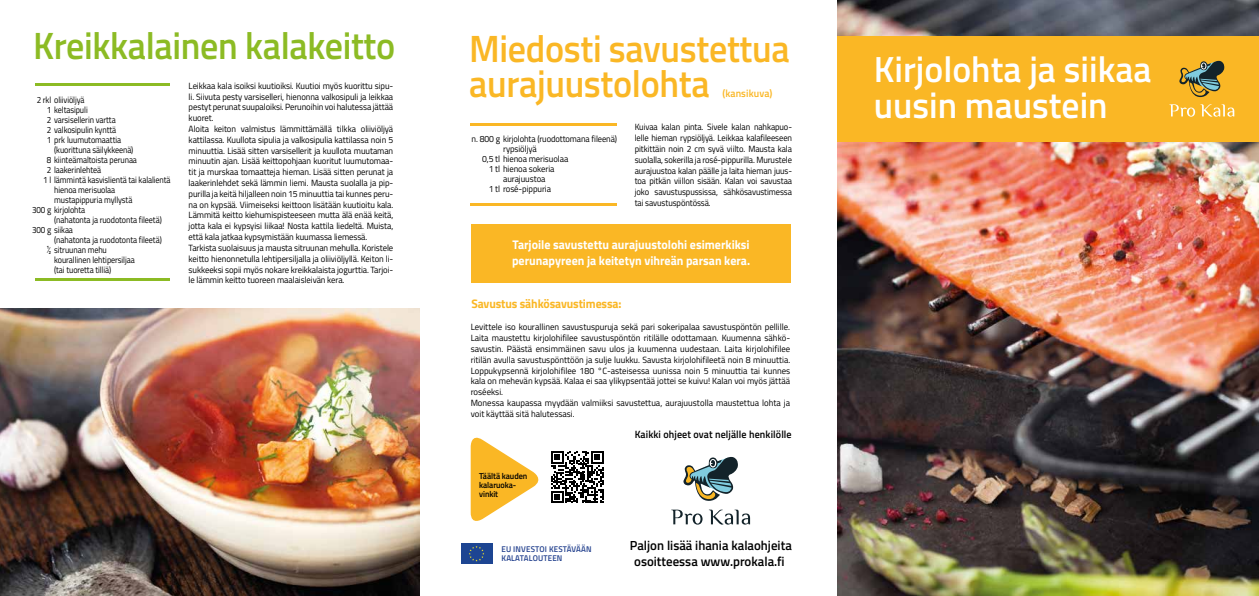
<style>
.page{position:relative;width:1259px;height:596px;background:#fff}
.page>*{position:absolute;margin:0;border:0;box-sizing:border-box;transform-origin:0 0}
.t1{font:600 38px "Titillium Web";letter-spacing:-.01em;color:#fab725;scale:.95 1}
.t2{font:600 38px "Titillium Web";letter-spacing:-.01em;color:#8cbb24;scale:.95 1}
.t3{font:600 36.3px/35.2px "Titillium Web";color:#fff}
.t4{font:600 13.1px/16.1px "Titillium Web";color:#000;text-align:center}
.t5{font:700 12.5px/15.3px "Titillium Web";color:#fff;scale:.96 1}
.t6{font:700 12.3px "Titillium Web";letter-spacing:-.01em;color:#fab725;scale:.96 1}
.t7{font:600 10.5px "Titillium Web";letter-spacing:.01em;color:#000;scale:.96 1}
.t8{font:600 10.5px "Titillium Web";letter-spacing:.01em;color:#fab725;scale:.96 1}
.t9{font:9px/10.8px "Titillium Web";letter-spacing:-.01em;color:#000;scale:.96 1}
.t10{font:9px/10.8px "Titillium Web";letter-spacing:-.01em;color:#000}
.t11{font:9px "Titillium Web";letter-spacing:-.01em;color:#000;scale:.9 1}
.t12{font:9px/10.8px "Titillium Web";letter-spacing:-.01em;color:#000;text-align:justify;scale:.94 1}
.t13{font:600 8.6px/9.3px "Titillium Web";letter-spacing:-.01em;color:#000;scale:.96 1}
.t14{font:600 8.3px/9px "Titillium Web";letter-spacing:.02em;color:#23418e;scale:.96 1}
</style>
<div class="page">
<img style="left:837px;top:0;width:422px;height:595px">
<div style="left:837px;top:36px;width:422px;height:106px;background:#fab725"></div>
<img style="left:0;top:308px;width:420px;height:287px">
<svg style="left:1179px;top:60px;width:45px;height:37px"></svg>
<svg style="left:1169px;top:104px;width:65px;height:13px"></svg>
<svg style="left:683px;top:456px;width:55px;height:45px"></svg>
<svg style="left:709px;top:509px;width:41px;height:15px"></svg>
<svg style="left:671px;top:509px;width:31px;height:15px"></svg>
<svg style="left:461px;top:543px;width:32px;height:21px"></svg>
<div style="left:461px;top:543px;width:31px;height:20px;background:#1d4592"></div>
<svg style="left:469px;top:546px;width:15px;height:15px"></svg>
<hr style="left:35px;top:84px;width:135px;height:2px;background:#8cbb24">
<hr style="left:35px;top:279px;width:135px;height:2px;background:#8cbb24">
<hr style="left:471px;top:123px;width:145px;height:2px;background:#fab725">
<hr style="left:471px;top:203px;width:145px;height:2px;background:#fab725">
<div style="left:471px;top:224px;width:320px;height:58px;background:#fab725"></div>
<svg style="left:471px;top:437px;width:68px;height:84px"></svg>
<svg style="left:551px;top:451px;width:52px;height:52px"></svg>
<h1 class="t2" style="left:33px;top:17px;width:383px">Kreikkalainen kalakeitto</h1>
<p class="t11" style="left:37px;top:93px;width:55px">2 rkl oliiviöljyä</p>
<p class="t11" style="left:47px;top:103px;width:47px">1 keltasipuli</p>
<p class="t11" style="left:47px;top:113px;width:78px">2 varsisellerin vartta</p>
<p class="t11" style="left:47px;top:123px;width:79px">2 valkosipulin kynttä</p>
<p class="t11" style="left:47px;top:133px;width:84px">1 prk luumutomaattia</p>
<p class="t11" style="left:54px;top:143px;width:90px">(kuorittuna säilykkeenä)</p>
<p class="t11" style="left:47px;top:153px;width:102px">8 kiinteämaltoista perunaa</p>
<p class="t11" style="left:47px;top:163px;width:62px">2 laakerinlehteä</p>
<p class="t11" style="left:43px;top:173px;width:143px">1 l lämmintä kasvislientä tai kalalientä</p>
<p class="t11" style="left:54px;top:183px;width:69px">hienoa merisuolaa</p>
<p class="t11" style="left:54px;top:193px;width:88px">mustapippuria myllystä</p>
<p class="t11" style="left:32px;top:203px;width:61px">300 g kirjolohta</p>
<p class="t11" style="left:54px;top:213px;width:121px">(nahatonta ja ruodotonta fileetä)</p>
<p class="t11" style="left:32px;top:223px;width:47px">300 g siikaa</p>
<p class="t11" style="left:54px;top:233px;width:121px">(nahatonta ja ruodotonta fileetä)</p>
<p class="t11" style="left:47px;top:243px;width:68px">½ sitruunan mehu</p>
<p class="t11" style="left:54px;top:253px;width:91px">kourallinen lehtipersiljaa</p>
<p class="t11" style="left:54px;top:263px;width:65px">(tai tuoretta tilliä)</p>
<p class="t9" style="left:189px;top:80px;width:215px">Leikkaa kala isoiksi kuutioiksi. Kuutioi myös kuorittu sipu&shy;li. Siivuta pesty varsiselleri, hienonna valkosipuli ja leikkaa pestyt perunat suupaloiksi. Perunoihin voi halutessa jättää kuoret.<br>Aloita keiton valmistus lämmittämällä tilkka oliiviöljyä kattilassa. Kuullota sipulia ja valkosipulia kattilassa noin 5 minuuttia. Lisää sitten varsisellerit ja kuullota muutaman minuutin ajan. Lisää keittopohjaan kuoritut luumutomaa&shy;tit ja murskaa tomaatteja hieman. Lisää sitten perunat ja laakerinlehdet sekä lämmin liemi. Mausta suolalla ja pip&shy;purilla ja keitä hiljalleen noin 15 minuuttia tai kunnes peru&shy;na on kypsää. Viimeiseksi keittoon lisätään kuutioitu kala.<br>Lämmitä keitto kiehumispisteeseen mutta älä enää keitä, jotta kala ei kypsyisi liikaa! Nosta kattila liedeltä. Muista, että kala jatkaa kypsymistään kuumassa liemessä.<br>Tarkista suolaisuus ja mausta sitruunan mehulla. Koristele keitto hienonnetulla lehtipersiljalla ja oliiviöljyllä. Keiton li&shy;sukkeeksi sopii myös nokare kreikkalaista jogurttia. Tarjoi&shy;le lämmin keitto tuoreen maalaisleivän kera.</p>
<h1 class="t1" style="left:469px;top:20px;width:339px">Miedosti savustettua</h1>
<h1 class="t1" style="left:469px;top:55px;width:254px">aurajuustolohta</h1>
<p class="t8" style="left:722px;top:86px;width:54px">(kansikuva)</p>
<p class="t9" style="left:471px;top:133px;width:153px">n. 800 g kirjolohta (ruodottomana fileenä)</p>
<p class="t9" style="left:503px;top:143px;width:37px">rypsiöljyä</p>
<p class="t9" style="left:482px;top:153px;width:91px">0,5 tl hienoa merisuolaa</p>
<p class="t9" style="left:489px;top:163px;width:70px">1 tl hienoa sokeria</p>
<p class="t9" style="left:503px;top:173px;width:46px">aurajuustoa</p>
<p class="t9" style="left:489px;top:183px;width:66px">1 tl rosé-pippuria</p>
<p class="t12" style="left:634px;top:121px;width:169px">Kuivaa kalan pinta. Sivele kalan nahkapuo&shy;lelle hieman rypsiöljyä. Leikkaa kalafileeseen pitkittäin noin 2 cm syvä viilto. Mausta kala suolalla, sokerilla ja rosé-pippurilla. Murustele aurajuustoa kalan päälle ja laita hieman juus&shy;toa pitkän viillon sisään. Kalan voi savustaa joko savustuspussissa, sähkösavustimessa tai savustuspöntössä.</p>
<h3 class="t5" style="left:512px;top:236px;width:249px">Tarjoile savustettu aurajuustolohi esimerkiksi perunapyreen ja keitetyn vihreän parsan kera.</h3>
<h3 class="t6" style="left:471px;top:294px;width:158px">Savustus sähkösavustimessa:</h3>
<p class="t10" style="left:471px;top:321px;width:321px">Levittele iso kourallinen savustuspuruja sekä pari sokeripalaa savustuspöntön pellille.<br>Laita maustettu kirjolohifilee savustuspöntön ritilälle odottamaan. Kuumenna sähkö&shy;savustin. Päästä ensimmäinen savu ulos ja kuumenna uudestaan. Laita kirjolohifilee ritilän avulla savustuspönttöön ja sulje luukku. Savusta kirjolohifileetä noin 8 minuuttia.<br>Loppukypsennä kirjolohifilee 180 °C-asteisessa uunissa noin 5 minuuttia tai kunnes kala on mehevän kypsää. Kalaa ei saa ylikypsentää jottei se kuivu! Kalan voi myös jättää roséeksi.<br>Monessa kaupassa myydään valmiiksi savustettua, aurajuustolla maustettua lohta ja voit käyttää sitä halutessasi.</p>
<p class="t13" style="left:479px;top:470px;width:51px">Täältä kauden kalaruoka&shy;vinkit</p>
<p class="t7" style="left:634px;top:426px;width:165px">Kaikki ohjeet ovat neljälle henkilölle</p>
<p class="t14" style="left:501px;top:543px;width:95px">EU INVESTOI KESTÄVÄÄN<br>KALATALOUTEEN</p>
<h3 class="t4" style="left:630px;top:536px;width:163px">Paljon lisää ihania kalaohjeita osoitteessa www.prokala.fi</h3>
<h2 class="t3" style="left:873px;top:50px;width:279px">Kirjolohta ja siikaa uusin maustein</h2>
</div>
